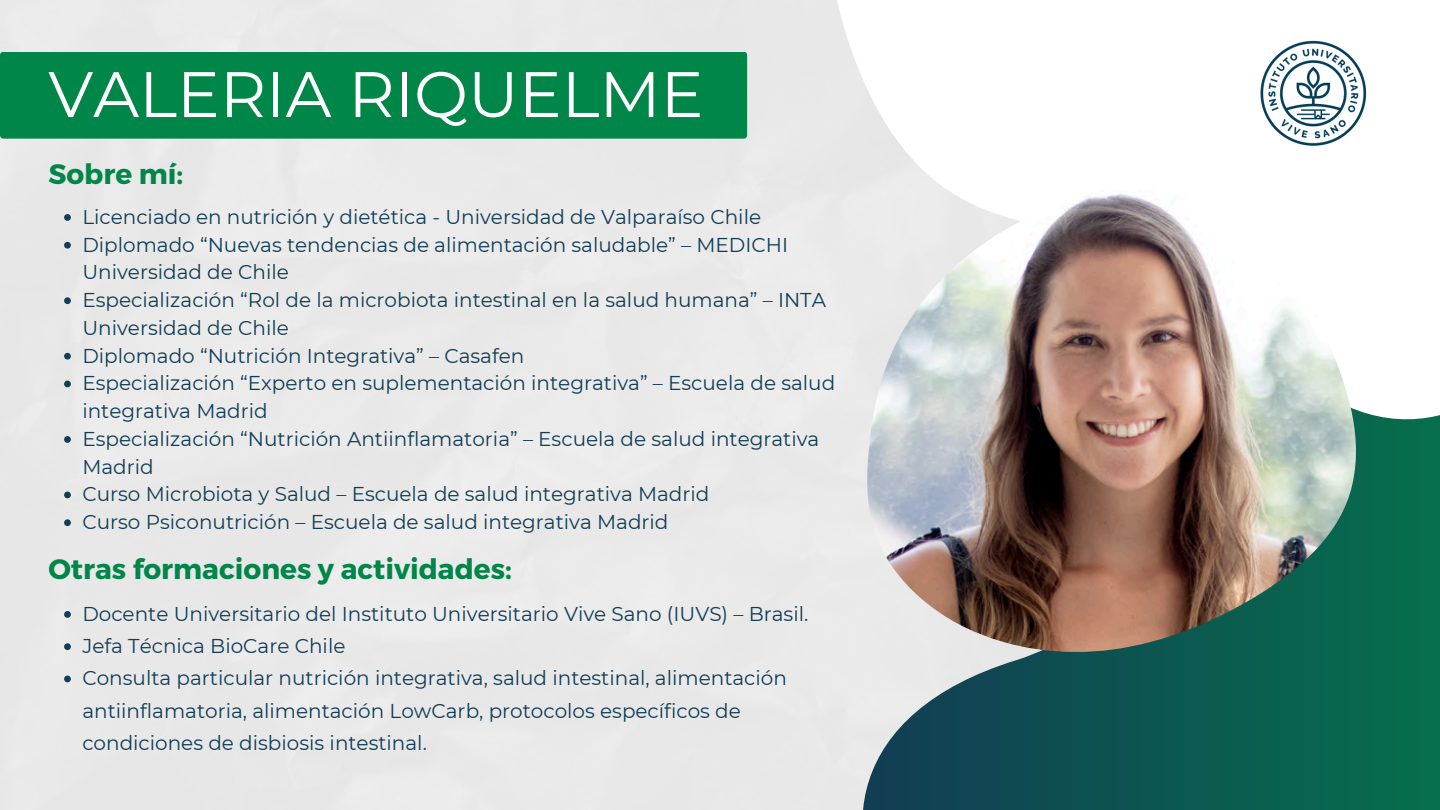
<style>
.page{position:relative;width:1440px;height:810px;background:#fff}
.page>*{position:absolute;margin:0;border:0;box-sizing:border-box;transform-origin:0 0}
.t1{font:64.1px "Montserrat";color:#fffffe}
.t2{font:700 28px "Montserrat";color:#008649}
.t3{font:20px/27.8px "Montserrat";color:#123d54}
</style>
<div class="page">
<div style="left:0;top:0;width:862px;height:810px;background:#e9e9e9"></div>
<svg style="left:862px;top:557px;width:578px;height:253px;background:#1e655c"></svg>
<svg style="left:747px;top:0;width:693px;height:557px"></svg>
<div style="left:0;top:52px;width:747px;height:87px;background:#008649;border-radius:3px"></div>
<img style="left:1239px;top:22px;width:145px;height:146px">
<svg style="left:64px;top:214px;width:7px;height:7px"></svg>
<svg style="left:64px;top:242px;width:7px;height:7px"></svg>
<svg style="left:64px;top:297px;width:7px;height:7px"></svg>
<svg style="left:64px;top:353px;width:7px;height:7px"></svg>
<svg style="left:64px;top:381px;width:7px;height:6px"></svg>
<svg style="left:64px;top:436px;width:7px;height:7px"></svg>
<svg style="left:64px;top:492px;width:7px;height:6px"></svg>
<svg style="left:64px;top:519px;width:7px;height:7px"></svg>
<svg style="left:64px;top:611px;width:7px;height:7px"></svg>
<svg style="left:64px;top:643px;width:7px;height:7px"></svg>
<svg style="left:64px;top:676px;width:7px;height:6px"></svg>
<img style="left:867px;top:188px;width:489px;height:464px">
<p class="t1" style="left:48px;top:55px;width:657px">VALERIA RIQUELME</p>
<h1 class="t2" style="left:48px;top:156px;width:136px">Sobre mí:</h1>
<h2 class="t3" style="left:82px;top:203px;width:680px">Licenciado en nutrición y dietética - Universidad de Valparaíso Chile</h2>
<p class="t3" style="left:82px;top:231px;width:707px">Diplomado “Nuevas tendencias de alimentación saludable” – MEDICHI<br>Universidad de Chile</p>
<p class="t3" style="left:82px;top:286px;width:745px">Especialización “Rol de la microbiota intestinal en la salud humana” – INTA<br>Universidad de Chile</p>
<p class="t3" style="left:82px;top:342px;width:444px">Diplomado “Nutrición Integrativa” – Casafen</p>
<p class="t3" style="left:82px;top:369px;width:754px">Especialización “Experto en suplementación integrativa” – Escuela de salud integrativa Madrid</p>
<p class="t3" style="left:82px;top:425px;width:739px">Especialización “Nutrición Antiinflamatoria” – Escuela de salud integrativa<br>Madrid</p>
<p class="t3" style="left:82px;top:480px;width:629px">Curso Microbiota y Salud – Escuela de salud integrativa Madrid</p>
<p class="t3" style="left:82px;top:508px;width:588px">Curso Psiconutrición – Escuela de salud integrativa Madrid</p>
<p class="t2" style="left:48px;top:551px;width:465px">Otras formaciones y actividades:</p>
<p class="t3" style="left:82px;top:600px;width:727px">Docente Universitario del Instituto Universitario Vive Sano (IUVS) – Brasil.</p>
<p class="t3" style="left:82px;top:632px;width:265px">Jefa Técnica BioCare Chile</p>
<h2 class="t3" style="left:82px;top:662px;width:706px;line-height:32.2px">Consulta particular nutrición integrativa, salud intestinal, alimentación antiinflamatoria, alimentación LowCarb, protocolos específicos de condiciones de disbiosis intestinal.</h2>
</div>
